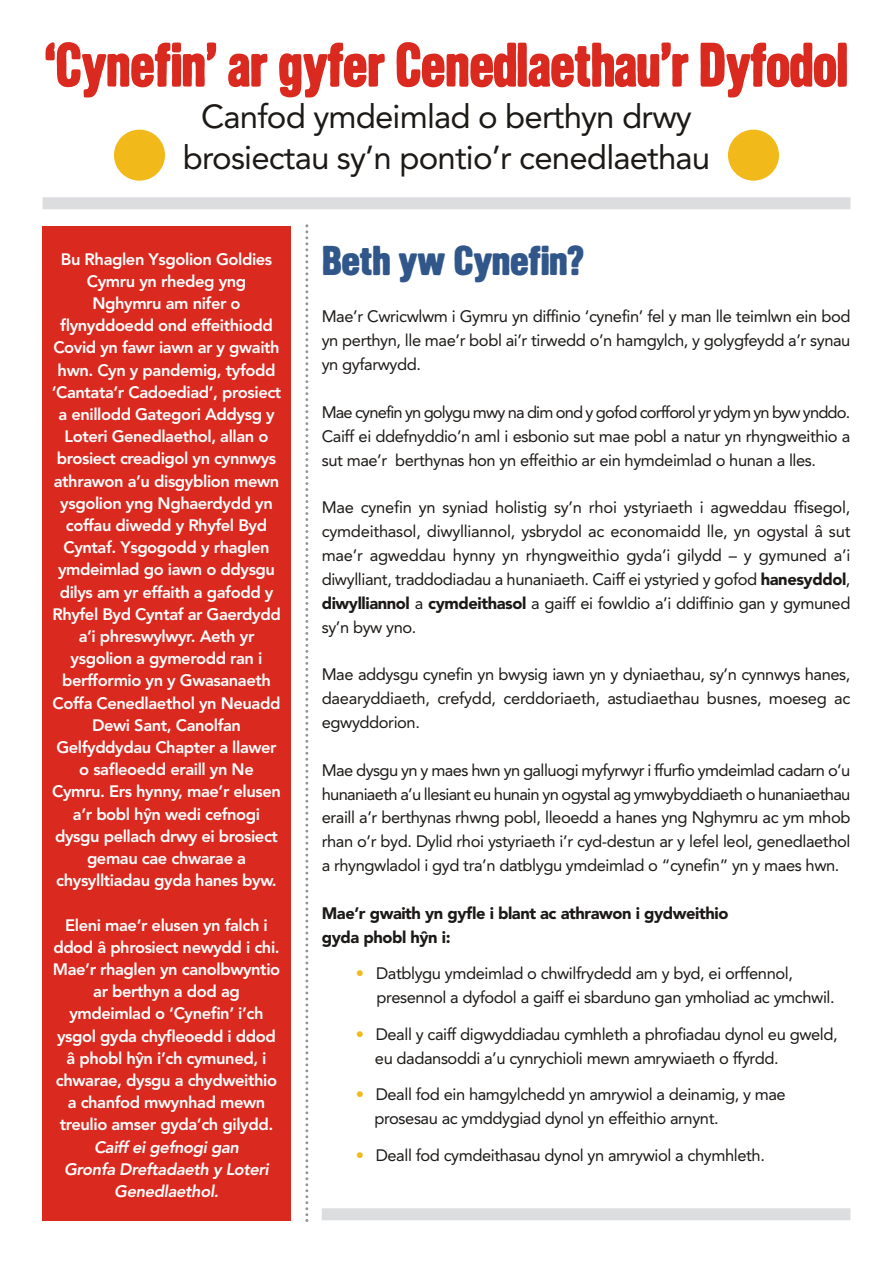
<style>
.page{position:relative;width:893px;height:1263px;background:#fff}
.page>*{position:absolute;margin:0;border:0;box-sizing:border-box;transform-origin:0 0}
.t1{font:58.5px "Gryphon Rock";letter-spacing:-.025em;color:#da2a20;scale:.88 1}
.t2{font:39px "Gryphon Rock";letter-spacing:-.025em;color:#31578a}
.t3{font:33px/41.1px "Avenir";letter-spacing:-.025em;color:#1c1917;text-align:center}
.t4{font:16.5px/23.9px "Avenir";letter-spacing:-.025em;color:#1c1917;text-align:justify}
.t5{font:800 16.5px/22.2px "Avenir";letter-spacing:-.025em;color:#fff;text-align:center}
.t6{font:900 16.5px/23.9px "Avenir";letter-spacing:-.025em;color:#1c1917}
.t7{font:italic 800 16.5px/22.2px "Avenir";letter-spacing:-.025em;color:#fff;text-align:center}
.s1{font-weight:900}
.s2{color:#f2b91a}
</style>
<div class="page">
<div style="left:43px;top:197px;width:807px;height:12px;background:#dcdddf"></div>
<div style="left:322px;top:1208px;width:528px;height:12px;background:#dcdddf"></div>
<div style="left:43px;top:226px;width:248px;height:994px;background:#da2a20"></div>
<svg style="left:305px;top:224px;width:3px;height:998px"></svg>
<div style="left:114px;top:130px;width:51px;height:51px;background:#f2b91a;border-radius:50%"></div>
<div style="left:728px;top:130px;width:51px;height:51px;background:#f2b91a;border-radius:50%"></div>
<h1 class="t1" style="left:44px;top:43px;width:915px">‘Cynefin’ ar gyfer Cenedlaethau’r Dyfodol</h1>
<h3 class="t3" style="left:183px;top:95px;width:529px">Canfod ymdeimlad o berthyn drwy brosiectau sy’n pontio’r cenedlaethau</h3>
<p class="t5" style="left:52px;top:248px;width:231px">Bu Rhaglen Ysgolion Goldies<br>Cymru yn rhedeg yng<br>Nghymru am nifer o flynyddoedd ond effeithiodd<br>Covid yn fawr iawn ar y gwaith hwn. Cyn y pandemig, tyfodd ‘Cantata’r Cadoediad’, prosiect a enillodd Gategori Addysg y<br>Loteri Genedlaethol, allan o brosiect creadigol yn cynnwys athrawon a’u disgyblion mewn ysgolion yng Nghaerdydd yn coffau diwedd y Rhyfel Byd<br>Cyntaf. Ysgogodd y rhaglen ymdeimlad go iawn o ddysgu dilys am yr effaith a gafodd y<br>Rhyfel Byd Cyntaf ar Gaerdydd a’i phreswylwyr. Aeth yr ysgolion a gymerodd ran i berfformio yn y Gwasanaeth<br>Coffa Cenedlaethol yn Neuadd<br>Dewi Sant, Canolfan<br>Gelfyddydau Chapter a llawer o safleoedd eraill yn Ne<br>Cymru. Ers hynny, mae’r elusen a’r bobl hŷn wedi cefnogi dysgu pellach drwy ei brosiect gemau cae chwarae a chysylltiadau gyda hanes byw.</p>
<p class="t5" style="left:53px;top:914px;width:229px">Eleni mae’r elusen yn falch i ddod â phrosiect newydd i chi.<br>Mae’r rhaglen yn canolbwyntio ar berthyn a dod ag ymdeimlad o ‘Cynefin’ i’ch ysgol gyda chyfleoedd i ddod â phobl hŷn i’ch cymuned, i chwarae, dysgu a chydweithio a chanfod mwynhad mewn treulio amser gyda’ch gilydd.</p>
<p class="t7" style="left:64px;top:1136px;width:206px">Caiff ei gefnogi gan<br>Gronfa Dreftadaeth y Loteri<br>Genedlaethol.</p>
<h2 class="t2" style="left:322px;top:245px;width:264px">Beth yw Cynefin?</h2>
<p class="t4" style="left:322px;top:304px;width:530px">Mae’r Cwricwlwm i Gymru yn diffinio ‘cynefin’ fel y man lle teimlwn ein bod yn perthyn, lle mae’r bobl ai’r tirwedd o’n hamgylch, y golygfeydd a’r synau yn gyfarwydd.</p>
<p class="t4" style="left:322px;top:400px;width:530px">Mae cynefin yn golygu mwy na dim ond y gofod corfforol yr ydym yn byw ynddo.<br>Caiff ei ddefnyddio’n aml i esbonio sut mae pobl a natur yn rhyngweithio a sut mae’r berthynas hon yn effeithio ar ein hymdeimlad o hunan a lles.</p>
<p class="t4" style="left:322px;top:495px;width:530px">Mae cynefin yn syniad holistig sy’n rhoi ystyriaeth i agweddau ffisegol, cymdeithasol, diwylliannol, ysbrydol ac economaidd lle, yn ogystal â sut mae’r agweddau hynny yn rhyngweithio gyda’i gilydd – y gymuned a’i diwylliant, traddodiadau a hunaniaeth. Caiff ei ystyried y gofod <span class="s1">hanesyddol</span>, <span class="s1">diwylliannol</span> a <span class="s1">cymdeithasol</span> a gaiff ei fowldio a’i ddiffinio gan y gymuned sy’n byw yno.</p>
<p class="t4" style="left:322px;top:662px;width:530px">Mae addysgu cynefin yn bwysig iawn yn y dyniaethau, sy’n cynnwys hanes, daearyddiaeth, crefydd, cerddoriaeth, astudiaethau busnes, moeseg ac egwyddorion.</p>
<p class="t4" style="left:322px;top:757px;width:530px">Mae dysgu yn y maes hwn yn galluogi myfyrwyr i ffurfio ymdeimlad cadarn o’u hunaniaeth a’u llesiant eu hunain yn ogystal ag ymwybyddiaeth o hunaniaethau eraill a’r berthynas rhwng pobl, lleoedd a hanes yng Nghymru ac ym mhob rhan o’r byd. Dylid rhoi ystyriaeth i’r cyd-destun ar y lefel leol, genedlaethol a rhyngwladol i gyd tra’n datblygu ymdeimlad o “cynefin” yn y maes hwn.</p>
<p class="t6" style="left:322px;top:901px;width:408px">Mae’r gwaith yn gyfle i blant ac athrawon i gydweithio gyda phobl hŷn i:</p>
<p class="t4" style="left:377px;top:961px;width:460px;text-indent:-21px"><span class="s2">•</span> Datblygu ymdeimlad o chwilfrydedd am y byd, ei orffennol, presennol a dyfodol a gaiff ei sbarduno gan ymholiad ac ymchwil.</p>
<p class="t4" style="left:375px;top:1021px;width:464px;text-indent:-19px"><span class="s2">•</span> Deall y caiff digwyddiadau cymhleth a phrofiadau dynol eu gweld, eu dadansoddi a’u cynrychioli mewn amrywiaeth o ffyrdd.</p>
<p class="t4" style="left:374px;top:1082px;width:413px;text-indent:-19px"><span class="s2">•</span> Deall fod ein hamgylchedd yn amrywiol a deinamig, y mae prosesau ac ymddygiad dynol yn effeithio arnynt.</p>
<p class="t4" style="left:356px;top:1142px;width:411px"><span class="s2">•</span> Deall fod cymdeithasau dynol yn amrywiol a chymhleth.</p>
</div>
